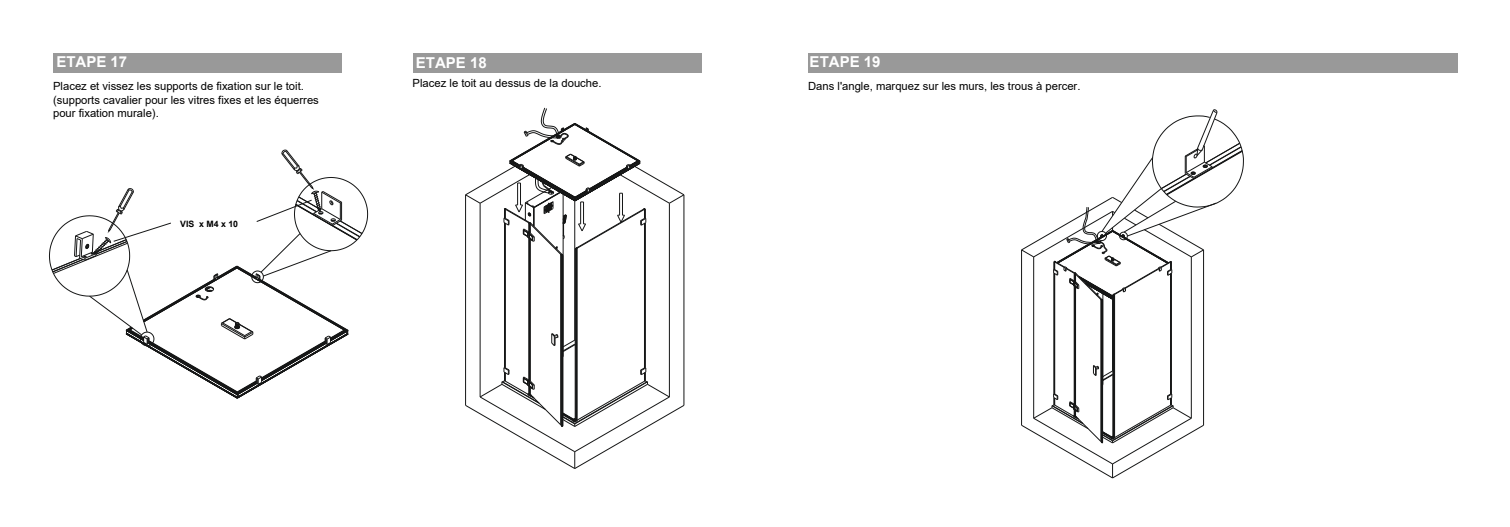
<style>
.page{position:relative;width:1510px;height:527px;background:#fff}
.page>*{position:absolute;margin:0;border:0;box-sizing:border-box;transform-origin:0 0}
.t1{font:700 15px "Arial";color:#fff}
.t2{font:11.25px/13.5px "Arial";color:#000}
.t3{font:11.25px "Arial";color:#000}
.t4{font:700 8.75px "Arial";color:#000}
</style>
<div class="page">
<div style="left:53px;top:53px;width:289px;height:20px;background:#999"></div>
<div style="left:808px;top:53px;width:649px;height:20px;background:#999"></div>
<div style="left:413px;top:53px;width:289px;height:20px;background:#999"></div>
<svg style="left:49px;top:149px;width:319px;height:249px"></svg>
<hr style="left:563px;top:194px;width:1px;height:162px;background:#151616">
<svg style="left:551px;top:332px;width:24px;height:25px"></svg>
<hr style="left:561px;top:255px;width:1px;height:170px;background:#151616">
<hr style="left:560px;top:254px;width:1px;height:170px;background:#151616">
<hr style="left:530px;top:238px;width:1px;height:142px;background:#151616">
<hr style="left:575px;top:248px;width:1px;height:171px;background:#151616">
<hr style="left:562px;top:255px;width:1px;height:170px;background:#151616">
<hr style="left:683px;top:195px;width:1px;height:210px;background:#151616">
<hr style="left:669px;top:203px;width:1px;height:193px;background:#151616">
<hr style="left:465px;top:195px;width:1px;height:210px;background:#151616">
<hr style="left:480px;top:203px;width:1px;height:193px;background:#151616">
<hr style="left:574px;top:200px;width:1px;height:140px;background:#151616">
<hr style="left:644px;top:223px;width:1px;height:144px;background:#151616">
<hr style="left:577px;top:248px;width:1px;height:171px;background:#151616">
<hr style="left:528px;top:237px;width:1px;height:142px;background:#151616">
<hr style="left:505px;top:223px;width:1px;height:144px;background:#151616">
<hr style="left:645px;top:223px;width:1px;height:144px;background:#151616">
<hr style="left:576px;top:248px;width:1px;height:171px;background:#151616">
<hr style="left:529px;top:237px;width:1px;height:143px;background:#151616">
<svg style="left:465px;top:367px;width:219px;height:101px"></svg>
<hr style="left:504px;top:223px;width:1px;height:144px;background:#151616">
<svg style="left:465px;top:107px;width:219px;height:149px"></svg>
<hr style="left:1053px;top:273px;width:1px;height:120px;background:#151616">
<svg style="left:1092px;top:364px;width:20px;height:21px"></svg>
<hr style="left:1101px;top:300px;width:1px;height:142px;background:#151616">
<hr style="left:1100px;top:299px;width:1px;height:142px;background:#151616">
<hr style="left:1075px;top:286px;width:1px;height:118px;background:#151616">
<hr style="left:1102px;top:300px;width:1px;height:142px;background:#151616">
<hr style="left:1112px;top:294px;width:1px;height:142px;background:#151616">
<hr style="left:1021px;top:250px;width:1px;height:175px;background:#151616">
<hr style="left:1033px;top:257px;width:1px;height:161px;background:#151616">
<hr style="left:1203px;top:250px;width:1px;height:175px;background:#151616">
<hr style="left:1191px;top:257px;width:1px;height:161px;background:#151616">
<hr style="left:1170px;top:273px;width:1px;height:121px;background:#151616">
<hr style="left:1114px;top:294px;width:1px;height:142px;background:#151616">
<hr style="left:1171px;top:273px;width:1px;height:120px;background:#151616">
<hr style="left:1074px;top:285px;width:1px;height:119px;background:#151616">
<hr style="left:1054px;top:273px;width:1px;height:120px;background:#151616">
<hr style="left:1113px;top:294px;width:1px;height:143px;background:#151616">
<svg style="left:1021px;top:393px;width:183px;height:85px"></svg>
<svg style="left:1021px;top:109px;width:222px;height:192px"></svg>
<h1 class="t1" style="left:56px;top:51px;width:72px">ETAPE 17</h1>
<h1 class="t1" style="left:416px;top:52px;width:72px">ETAPE 18</h1>
<h1 class="t1" style="left:809px;top:51px;width:72px">ETAPE 19</h1>
<p class="t2" style="left:53px;top:79px;width:267px">Placez et vissez les supports de fixation sur le toit. (supports cavalier pour les vitres fixes et les équerres pour fixation murale).</p>
<p class="t3" style="left:412px;top:75px;width:190px">Placez le toit au dessus de la douche.</p>
<p class="t3" style="left:808px;top:78px;width:274px">Dans l'angle, marquez sur les murs, les trous à percer.</p>
<p class="t4" style="left:180px;top:217px;width:59px">VIS x M4 x 10</p>
</div>
